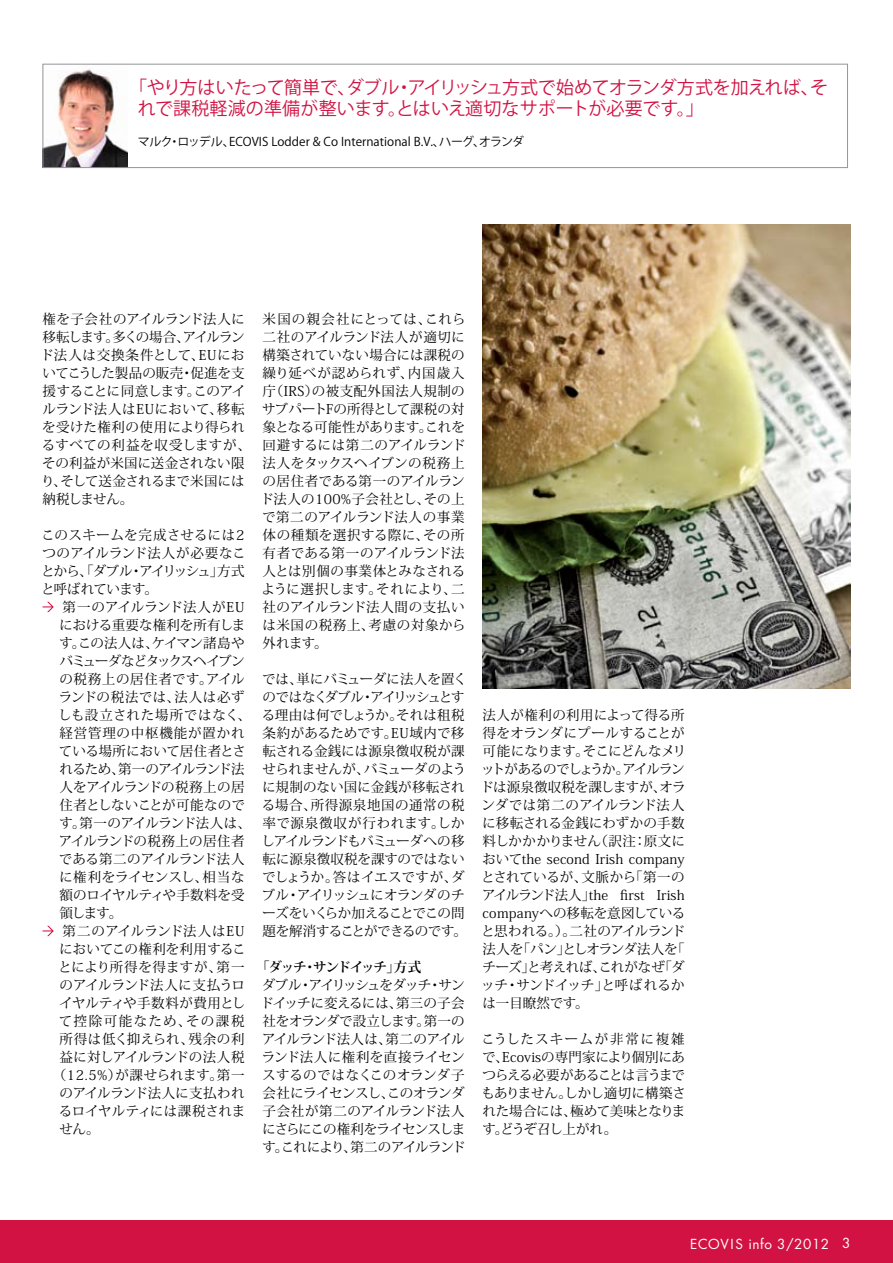
<style>
.page{position:relative;width:893px;height:1263px;background:#fff}
.page>*{position:absolute;margin:0;border:0;box-sizing:border-box;transform-origin:0 0}
.t1{font:18px/21px "Koz Go Pro";letter-spacing:-.01em;color:#d21242}
.t2{font:13.5px/18px "Koz Min Pro";letter-spacing:-.005em;color:#000;text-align:justify}
.t3{font:13.5px "Koz Min Pro";letter-spacing:.025em;color:#000}
.t4{font:13.5px "Koz Min Pro";letter-spacing:.05em;color:#000}
.t5{font:13.5px "Koz Min Pro";letter-spacing:.015em;color:#000}
.t6{font:13.5px "Futura";letter-spacing:.04em;color:#fff}
.t7{font:13.5px "Koz Min Pro";letter-spacing:.02em;color:#000}
.t8{font:13.5px "Koz Min Pro";letter-spacing:-.085em;color:#000}
.t9{font:13.5px "Koz Min Pro";letter-spacing:-.055em;color:#000}
.t10{font:13.5px "Koz Min Pro";letter-spacing:.045em;color:#000}
.t11{font:13.5px "Koz Min Pro";letter-spacing:-.03em;color:#000}
.t12{font:700 13.5px "Koz Min Pro";letter-spacing:-.09em;color:#000}
.t13{font:13.5px "Koz Min Pro";letter-spacing:.06em;color:#000}
.t14{font:13.5px "Koz Min Pro";letter-spacing:.11em;color:#000}
.t15{font:12px "Koz Go Pro";letter-spacing:.005em;color:#000}
</style>
<div class="page">
<div style="left:0;top:1220px;width:893px;height:43px;background:#d21242"></div>
<img style="left:45px;top:69px;width:83px;height:97px">
<img style="left:483px;top:225px;width:367px;height:464px">
<svg style="left:43px;top:602px;width:11px;height:10px"></svg>
<svg style="left:43px;top:926px;width:11px;height:10px"></svg>
<div style="left:43px;top:64px;width:805px;height:104px;border:1px solid #939598"></div>
<h1 class="t1" style="left:138px;top:77px;width:692px;text-indent:-9px">「やり方はいたって簡単で、ダブル・アイリッシュ方式で始めてオランダ方式を加えれば、それで課税軽減の準備が整います。とはいえ適切なサポートが必要です。」</h1>
<p class="t15" style="left:138px;top:134px;width:388px">マルク・ロッデル、ECOVIS Lodder &amp; Co International B.V.、ハーグ、オランダ</p>
<p class="t2" style="left:40px;top:310px;width:212px;text-align:left">権を子会社のアイルランド法人に移転します。多くの場合、アイルランド法人は交換条件として、EUにおいてこうした製品の販売・促進を支援することに同意します。このアイルランド法人はEUにおいて、移転を受けた権利の使用により得られるすべての利益を収受しますが、その利益が米国に送金されない限り、そして送金されるまで米国には納税しません。</p>
<p class="t2" style="left:41px;top:526px;width:206px">このスキームを完成させるには2つのアイルランド法人が必要なことから、「ダブル・アイリッシュ」方式と呼ばれています。</p>
<p class="t3" style="left:63px;top:597px;width:183px">第一のアイルランド法人がEU</p>
<p class="t2" style="left:59px;top:616px;width:187px">における重要な権利を所有しま</p>
<p class="t5" style="left:59px;top:633px;width:187px">す。この法人は、ケイマン諸島や</p>
<p class="t8" style="left:59px;top:651px;width:187px">バミューダなどタックスヘイブン</p>
<p class="t10" style="left:59px;top:669px;width:187px">の税務上の居住者です。アイル</p>
<p class="t4" style="left:59px;top:687px;width:187px">ランドの税法では、法人は必ず</p>
<p class="t4" style="left:58px;top:705px;width:194px">しも設立された場所ではなく、</p>
<p class="t13" style="left:60px;top:723px;width:186px">経営管理の中枢機能が置かれ</p>
<p class="t2" style="left:59px;top:742px;width:188px">ている場所において居住者とさ</p>
<p class="t9" style="left:60px;top:759px;width:186px">れるため、第一のアイルランド法</p>
<p class="t2" style="left:60px;top:778px;width:187px">人をアイルランドの税務上の居</p>
<p class="t2" style="left:60px;top:796px;width:187px">住者としないことが可能なので</p>
<p class="t2" style="left:59px;top:814px;width:193px">す。第一のアイルランド法人は、</p>
<p class="t3" style="left:59px;top:831px;width:187px">アイルランドの税務上の居住者</p>
<p class="t2" style="left:59px;top:850px;width:187px">である第二のアイルランド法人</p>
<p class="t2" style="left:59px;top:868px;width:187px">に権利をライセンスし、相当な</p>
<p class="t2" style="left:60px;top:886px;width:187px">額のロイヤルティや手数料を受</p>
<p class="t2" style="left:60px;top:904px;width:64px">領します。</p>
<p class="t3" style="left:63px;top:921px;width:184px">第二のアイルランド法人はEU</p>
<p class="t2" style="left:59px;top:940px;width:188px">においてこの権利を利用するこ</p>
<p class="t5" style="left:58px;top:957px;width:188px">とにより所得を得ますが、第一</p>
<p class="t2" style="left:59px;top:976px;width:187px">のアイルランド法人に支払うロ</p>
<p class="t2" style="left:59px;top:994px;width:188px">イヤルティや手数料が費用とし</p>
<p class="t14" style="left:59px;top:1011px;width:187px">て控除可能なため、その課税</p>
<p class="t4" style="left:60px;top:1029px;width:187px">所得は低く抑えられ、残余の利</p>
<p class="t11" style="left:60px;top:1047px;width:187px">益に対しアイルランドの法人税</p>
<p class="t7" style="left:53px;top:1065px;width:193px">（12.5%）が課せられます。第一</p>
<p class="t2" style="left:59px;top:1084px;width:187px">のアイルランド法人に支払われ</p>
<p class="t2" style="left:59px;top:1102px;width:188px">るロイヤルティには課税されま</p>
<p class="t2" style="left:60px;top:1120px;width:42px">せん。</p>
<p class="t2" style="left:261px;top:310px;width:207px">米国の親会社にとっては、これら二社のアイルランド法人が適切に構築されていない場合には課税の繰り延べが認められず、内国歳入庁（IRS）の被支配外国法人規制のサブパートFの所得として課税の対象となる可能性があります。これを回避するには第二のアイルランド法人をタックスヘイブンの税務上の居住者である第一のアイルランド法人の100%子会社とし、その上で第二のアイルランド法人の事業体の種類を選択する際に、その所有者である第一のアイルランド法人とは別個の事業体とみなされるように選択します。それにより、二社のアイルランド法人間の支払いは米国の税務上、考慮の対象から外れます。</p>
<p class="t2" style="left:261px;top:669px;width:207px;text-align:left">では、単にバミューダに法人を置くのではなくダブル・アイリッシュとする理由は何でしょうか。それは租税条約があるためです。EU域内で移転される金銭には源泉徴収税が課せられませんが、バミューダのように規制のない国に金銭が移転される場合、所得源泉地国の通常の税率で源泉徴収が行われます。しかしアイルランドもバミューダへの移転に源泉徴収税を課すのではないでしょうか。答はイエスですが、ダブル・アイリッシュにオランダのチーズをいくらか加えることでこの問題を解消することができるのです。</p>
<p class="t12" style="left:256px;top:957px;width:167px">「ダッチ・サンドイッチ」方式</p>
<p class="t2" style="left:261px;top:975px;width:206px">ダブル・アイリッシュをダッチ・サンドイッチに変えるには、第三の子会社をオランダで設立します。第一のアイルランド法人は、第二のアイルランド法人に権利を直接ライセンスするのではなくこのオランダ子会社にライセンスし、このオランダ子会社が第二のアイルランド法人にさらにこの権利をライセンスします。これにより、第二のアイルランド</p>
<p class="t2" style="left:481px;top:705px;width:207px;text-align:left">法人が権利の利用によって得る所得をオランダにプールすることが可能になります。そこにどんなメリットがあるのでしょうか。アイルランドは源泉徴収税を課しますが、オランダでは第二のアイルランド法人に移転される金銭にわずかの手数料しかかかりません（訳注：原文においてthe second Irish companyとされているが、文脈から「第一のアイルランド法人」the first Irish companyへの移転を意図していると思われる。）。二社のアイルランド法人を「パン」としオランダ法人を「チーズ」と考えれば、これがなぜ「ダッチ・サンドイッチ」と呼ばれるかは一目瞭然です。</p>
<p class="t2" style="left:482px;top:1029px;width:206px">こうしたスキームが非常に複雑で、Ecovisの専門家により個別にあつらえる必要があることは言うまでもありません。しかし適切に構築された場合には、極めて美味となります。どうぞ召し上がれ。</p>
<p class="t6" style="left:690px;top:1234px;width:162px">ECOVIS INFO 3/2012 3</p>
</div>
